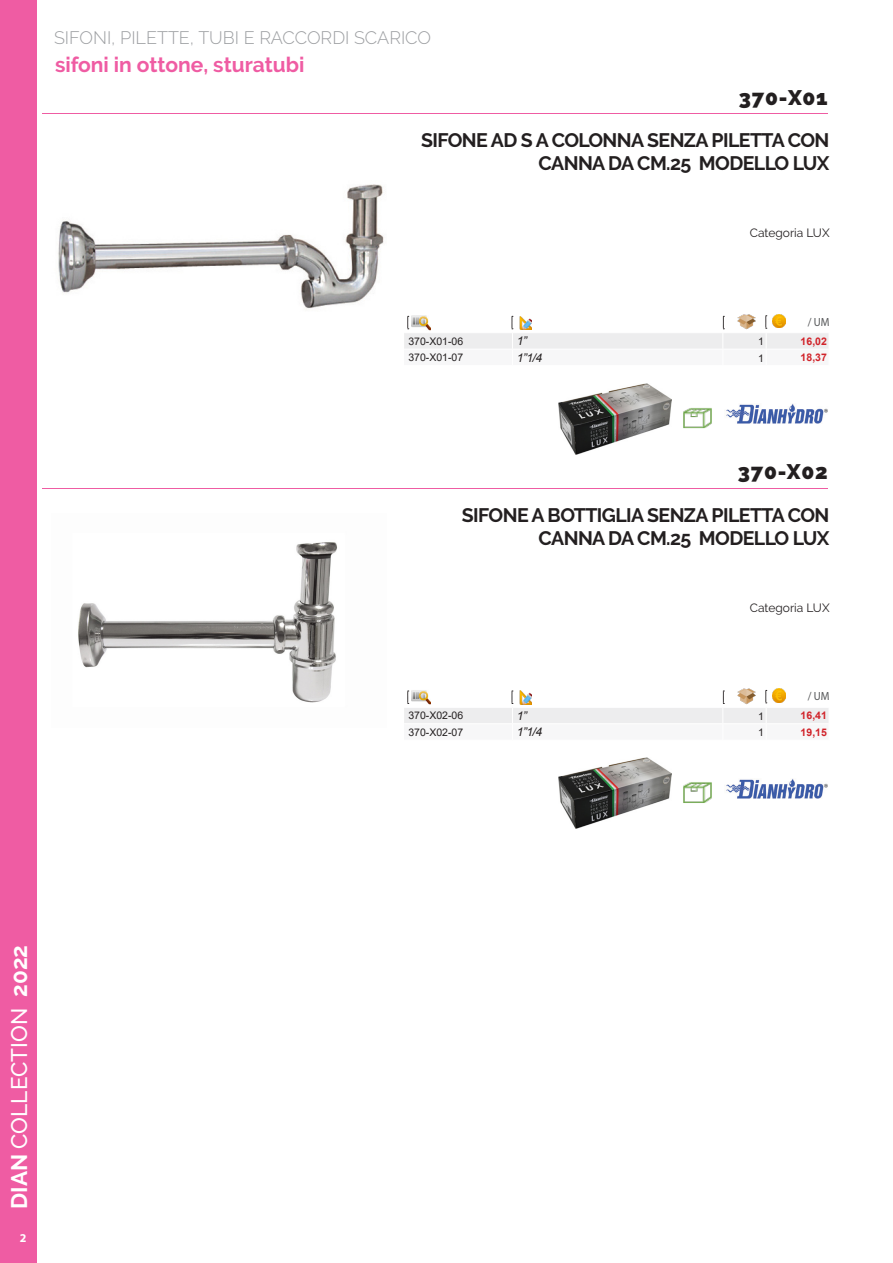
<style>
.page{position:relative;width:893px;height:1263px;background:#fff}
.page>*{position:absolute;margin:0;border:0;box-sizing:border-box;transform-origin:0 0}
.t1{font:500 22.5px "Raleway";color:#fff}
.t2{font:700 21px "Raleway";color:#ef5ca3}
.t3{font:900 21px "Raleway";letter-spacing:.04em;color:#231f20}
.t4{font:700 19.5px/23.4px "Raleway";letter-spacing:-.03em;color:#231f20;text-align:right}
.Header_Reparto{font:300 18px "Raleway";color:#9d9fa2}
.t5{font:12px "Raleway";color:#231f20}
.t6{font:italic 12px "Arial";color:#231f20}
.t7{font:700 12px "Myriad Pro";color:#fff}
.t8{font:11.85px "Myriad Pro";color:#545557;scale:.92 1}
.t9{font:10.5px "Arial";color:#231f20}
.t10{font:700 10.5px "Arial";color:#d1232a}
.s1{font-weight:700}
</style>
<div class="page">
<div style="left:0;top:0;width:37px;height:1263px;background:#ef5ca3"></div>
<hr style="left:43px;top:113px;width:785px;height:1px;background:#ef5ca3">
<svg style="left:404px;top:315px;width:425px;height:34px"></svg>
<img style="left:683px;top:408px;width:29px;height:21px">
<img style="left:558px;top:383px;width:113px;height:71px">
<img style="left:726px;top:404px;width:102px;height:20px">
<img style="left:58px;top:184px;width:326px;height:125px">
<hr style="left:43px;top:488px;width:785px;height:1px;background:#ef5ca3">
<img style="left:741px;top:688px;width:11px;height:2px">
<svg style="left:404px;top:690px;width:425px;height:33px"></svg>
<img style="left:683px;top:782px;width:29px;height:21px">
<img style="left:558px;top:758px;width:113px;height:71px">
<img style="left:726px;top:779px;width:102px;height:19px">
<img style="left:78px;top:542px;width:259px;height:161px">
<p class="Header_Reparto" style="left:54px;top:27px;width:379px">SIFONI, PILETTE, TUBI E RACCORDI SCARICO</p>
<p class="t2" style="left:55px;top:53px;width:251px">sifoni in ottone, sturatubi</p>
<p class="t3" style="left:739px;top:85px;width:90px">370-X01</p>
<p class="t4" style="left:421px;top:128px;width:410px">SIFONE AD S A COLONNA SENZA PILETTA CON<br>CANNA DA CM.25 MODELLO LUX</p>
<p class="t5" style="left:750px;top:226px;width:81px">Categoria LUX</p>
<p class="t8" style="left:808px;top:314px;width:25px">/ UM</p>
<p class="t9" style="left:408px;top:334px;width:56px">370-X01-06</p>
<p class="t6" style="left:517px;top:333px;width:12px">1”</p>
<p class="t9" style="left:758px;top:334px;width:7px">1</p>
<p class="t10" style="left:801px;top:334px;width:28px">16,02</p>
<p class="t9" style="left:408px;top:350px;width:56px">370-X01-07</p>
<p class="t6" style="left:517px;top:350px;width:27px">1”1/4</p>
<p class="t9" style="left:758px;top:351px;width:7px">1</p>
<p class="t10" style="left:801px;top:350px;width:28px">18,37</p>
<p class="t3" style="left:738px;top:460px;width:91px">370-X02</p>
<p class="t4" style="left:462px;top:503px;width:369px">SIFONE A BOTTIGLIA SENZA PILETTA CON<br>CANNA DA CM.25 MODELLO LUX</p>
<p class="t5" style="left:750px;top:601px;width:81px">Categoria LUX</p>
<p class="t8" style="left:808px;top:689px;width:25px">/ UM</p>
<p class="t9" style="left:408px;top:708px;width:56px">370-X02-06</p>
<p class="t6" style="left:517px;top:708px;width:12px">1”</p>
<p class="t9" style="left:758px;top:709px;width:7px">1</p>
<p class="t10" style="left:801px;top:708px;width:28px">16,41</p>
<p class="t9" style="left:408px;top:725px;width:56px">370-X02-07</p>
<p class="t6" style="left:517px;top:724px;width:27px">1”1/4</p>
<p class="t9" style="left:758px;top:725px;width:7px">1</p>
<p class="t10" style="left:801px;top:725px;width:28px">19,15</p>
<p class="t1" style="left:6px;top:1209px;width:265px;rotate:-90deg"><span class="s1">DIAN</span> COLLECTION <span class="s1">2022</span></p>
<p class="t7" style="left:20px;top:1230px;width:8px">2</p>
</div>
